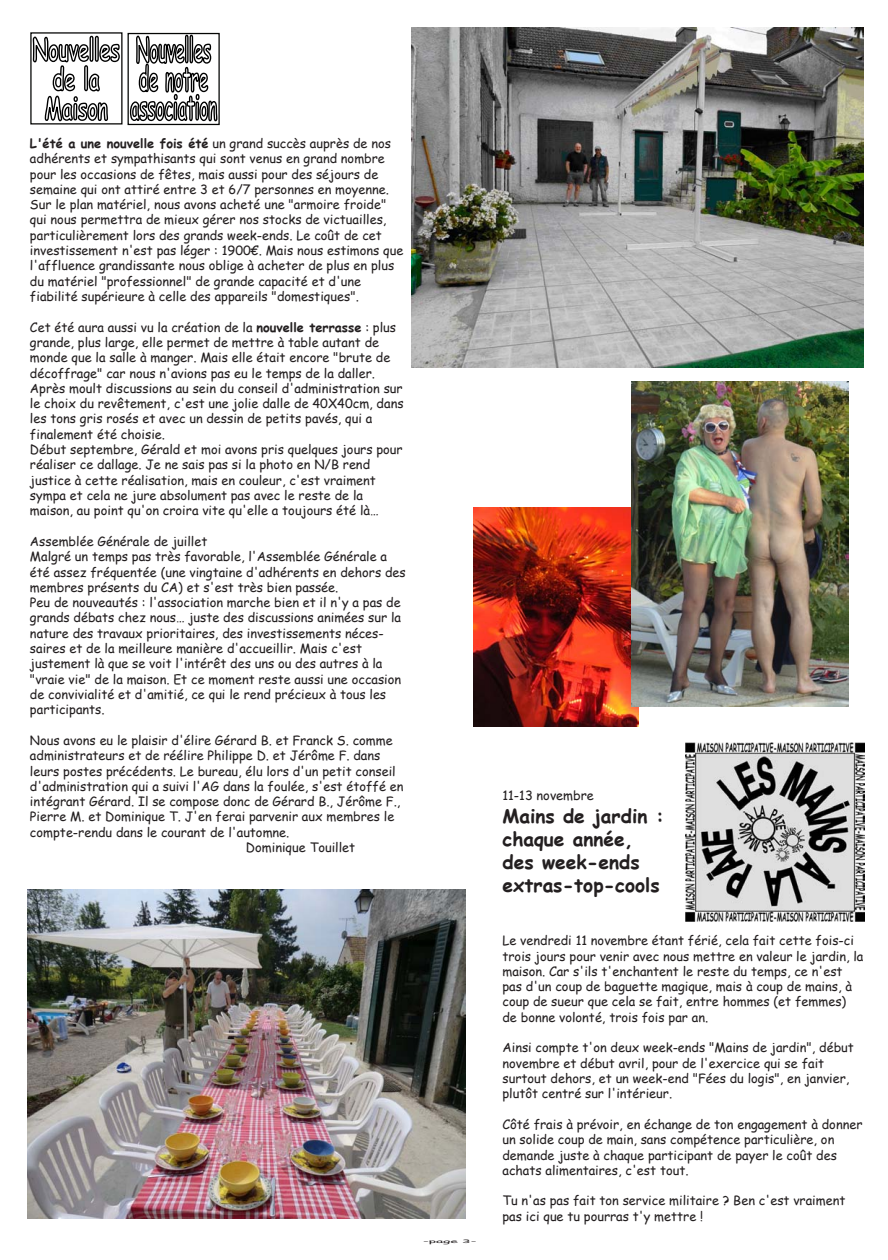
<style>
.page{position:relative;width:888px;height:1260px;background:#fff}
.page>*{position:absolute;margin:0;border:0;box-sizing:border-box;transform-origin:0 0}
.t1{font:700 19.2px/23px "Comic Sans MS";color:#231f20}
.t2{font:12.75px/15.3px "Comic Sans MS";color:#231f20}
.t3{font:4.65px "Comic Sans MS";color:#231f20;scale:2.94 1}
.s1{font-weight:700}
</style>
<div class="page">
<div style="left:30px;top:32px;width:93px;height:93px;background:#fff;border:1px solid #040503"></div>
<svg style="left:32px;top:35px;width:89px;height:90px"></svg>
<svg style="left:128px;top:33px;width:92px;height:92px"></svg>
<svg style="left:129px;top:34px;width:89px;height:92px"></svg>
<img style="left:27px;top:890px;width:438px;height:328px">
<img style="left:473px;top:507px;width:165px;height:220px">
<img style="left:412px;top:28px;width:452px;height:339px">
<img style="left:686px;top:743px;width:178px;height:179px">
<img style="left:632px;top:382px;width:216px;height:324px">
<p class="t2" style="left:30px;top:135px;width:375px"><span class="s1">L'été a une nouvelle fois été</span> un grand succès auprès de nos adhérents et sympathisants qui sont venus en grand nombre pour les occasions de fêtes, mais aussi pour des séjours de semaine qui ont attiré entre 3 et 6/7 personnes en moyenne.<br>Sur le plan matériel, nous avons acheté une "armoire froide" qui nous permettra de mieux gérer nos stocks de victuailles, particulièrement lors des grands week-ends. Le coût de cet investissement n'est pas léger : 1900€. Mais nous estimons que l'affluence grandissante nous oblige à acheter de plus en plus du matériel "professionnel" de grande capacité et d'une fiabilité supérieure à celle des appareils "domestiques".</p>
<p class="t2" style="left:30px;top:319px;width:375px">Cet été aura aussi vu la création de la <span class="s1">nouvelle terrasse</span> : plus grande, plus large, elle permet de mettre à table autant de monde que la salle à manger. Mais elle était encore "brute de décoffrage" car nous n'avions pas eu le temps de la daller.<br>Après moult discussions au sein du conseil d'administration sur le choix du revêtement, c'est une jolie dalle de 40X40cm, dans les tons gris rosés et avec un dessin de petits pavés, qui a finalement été choisie.<br>Début septembre, Gérald et moi avons pris quelques jours pour réaliser ce dallage. Je ne sais pas si la photo en N/B rend justice à cette réalisation, mais en couleur, c'est vraiment sympa et cela ne jure absolument pas avec le reste de la maison, au point qu'on croira vite qu'elle a toujours été là…</p>
<p class="t2" style="left:30px;top:533px;width:377px">Assemblée Générale de juillet<br>Malgré un temps pas très favorable, l'Assemblée Générale a été assez fréquentée (une vingtaine d'adhérents en dehors des membres présents du CA) et s'est très bien passée.<br>Peu de nouveautés : l'association marche bien et il n'y a pas de grands débats chez nous… juste des discussions animées sur la nature des travaux prioritaires, des investissements néces&shy;saires et de la meilleure manière d'accueillir. Mais c'est justement là que se voit l'intérêt des uns ou des autres à la "vraie vie" de la maison. Et ce moment reste aussi une occasion de convivialité et d'amitié, ce qui le rend précieux à tous les participants.</p>
<p class="t2" style="left:30px;top:732px;width:364px">Nous avons eu le plaisir d'élire Gérard B. et Franck S. comme</p>
<p class="t2" style="left:30px;top:748px;width:352px">administrateurs et de réélire Philippe D. et Jérôme F. dans</p>
<p class="t2" style="left:30px;top:763px;width:367px">leurs postes précédents. Le bureau, élu lors d'un petit conseil</p>
<p class="t2" style="left:30px;top:778px;width:375px">d'administration qui a suivi l'AG dans la foulée, s'est étoffé en</p>
<p class="t2" style="left:30px;top:793px;width:372px">intégrant Gérard. Il se compose donc de Gérard B., Jérôme F.,</p>
<p class="t2" style="left:30px;top:809px;width:366px">Pierre M. et Dominique T. J'en ferai parvenir aux membres le</p>
<p class="t2" style="left:30px;top:824px;width:261px">compte-rendu dans le courant de l'automne.</p>
<p class="t2" style="left:246px;top:839px;width:111px">Dominique Touillet</p>
<p class="t3" style="left:423px;top:1237px;width:20px">-page 3-</p>
<p class="t2" style="left:502px;top:787px;width:93px">11-13 novembre</p>
<h1 class="t1" style="left:502px;top:804px;width:163px">Mains de jardin : chaque année, des week-ends extras-top-cools</h1>
<p class="t2" style="left:502px;top:933px;width:362px">Le vendredi 11 novembre étant férié, cela fait cette fois-ci trois jours pour venir avec nous mettre en valeur le jardin, la maison. Car s'ils t'enchantent le reste du temps, ce n'est pas d'un coup de baguette magique, mais à coup de mains, à coup de sueur que cela se fait, entre hommes (et femmes) de bonne volonté, trois fois par an.</p>
<p class="t2" style="left:502px;top:1040px;width:353px">Ainsi compte t'on deux week-ends "Mains de jardin", début novembre et début avril, pour de l'exercice qui se fait surtout dehors, et un week-end "Fées du logis", en janvier, plutôt centré sur l'intérieur.</p>
<p class="t2" style="left:502px;top:1116px;width:361px">Côté frais à prévoir, en échange de ton engagement à donner un solide coup de main, sans compétence particulière, on demande juste à chaque participant de payer le coût des achats alimentaires, c'est tout.</p>
<p class="t2" style="left:502px;top:1193px;width:344px">Tu n'as pas fait ton service militaire ? Ben c'est vraiment pas ici que tu pourras t'y mettre !</p>
</div>
